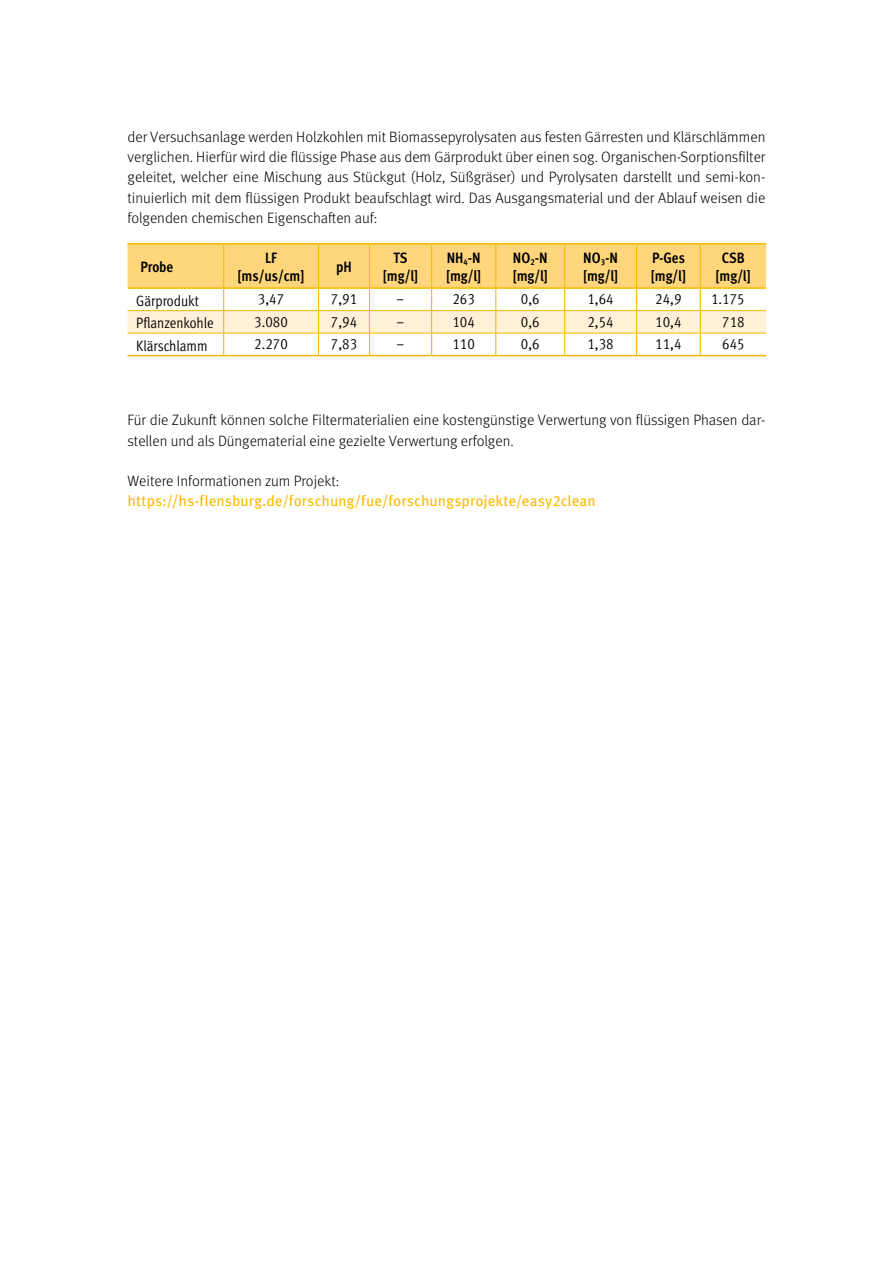
<style>
.page{position:relative;width:893px;height:1263px;background:#fff}
.page>*{position:absolute;margin:0;border:0;box-sizing:border-box;transform-origin:0 0}
.Fließtext{font:300 15px/20.2px "Meta OT";color:#000}
.Tabellenkörperzeilen{font:15px "Meta OT Cond Norm";color:#000}
.Tabellenkopf{font:700 condensed 15px/18px "Meta OT";letter-spacing:-.005em;color:#000}
.Fließtext-2{font:15px "Meta OT";color:#fbba00}
</style>
<div class="page">
<hr style="left:128px;top:355px;width:96px;height:1px;background:#fbba00">
<hr style="left:224px;top:355px;width:94px;height:1px;background:#fbba00">
<hr style="left:318px;top:355px;width:51px;height:1px;background:#fbba00">
<hr style="left:369px;top:355px;width:63px;height:1px;background:#fbba00">
<hr style="left:432px;top:355px;width:64px;height:1px;background:#fbba00">
<hr style="left:496px;top:355px;width:69px;height:1px;background:#fbba00">
<hr style="left:565px;top:355px;width:72px;height:1px;background:#fbba00">
<hr style="left:637px;top:355px;width:63px;height:1px;background:#fbba00">
<hr style="left:700px;top:355px;width:66px;height:1px;background:#fbba00">
<svg style="left:128px;top:245px;width:638px;height:110px"></svg>
<hr style="left:128px;top:310px;width:96px;height:1px;background:#fbba00">
<hr style="left:224px;top:310px;width:94px;height:1px;background:#fbba00">
<hr style="left:318px;top:310px;width:51px;height:1px;background:#fbba00">
<hr style="left:369px;top:310px;width:63px;height:1px;background:#fbba00">
<hr style="left:432px;top:310px;width:64px;height:1px;background:#fbba00">
<hr style="left:496px;top:310px;width:69px;height:1px;background:#fbba00">
<hr style="left:565px;top:310px;width:72px;height:1px;background:#fbba00">
<hr style="left:637px;top:310px;width:63px;height:1px;background:#fbba00">
<hr style="left:700px;top:310px;width:66px;height:1px;background:#fbba00">
<hr style="left:128px;top:333px;width:96px;height:1px;background:#fbba00">
<hr style="left:224px;top:333px;width:94px;height:1px;background:#fbba00">
<hr style="left:318px;top:333px;width:51px;height:1px;background:#fbba00">
<hr style="left:369px;top:333px;width:63px;height:1px;background:#fbba00">
<hr style="left:432px;top:333px;width:64px;height:1px;background:#fbba00">
<hr style="left:496px;top:333px;width:69px;height:1px;background:#fbba00">
<hr style="left:565px;top:333px;width:72px;height:1px;background:#fbba00">
<hr style="left:637px;top:333px;width:63px;height:1px;background:#fbba00">
<hr style="left:700px;top:333px;width:66px;height:1px;background:#fbba00">
<hr style="left:128px;top:287px;width:96px;height:2px;background:#fbba00">
<hr style="left:224px;top:287px;width:94px;height:2px;background:#fbba00">
<hr style="left:318px;top:287px;width:51px;height:2px;background:#fbba00">
<hr style="left:369px;top:287px;width:63px;height:2px;background:#fbba00">
<hr style="left:432px;top:287px;width:64px;height:2px;background:#fbba00">
<hr style="left:496px;top:287px;width:69px;height:2px;background:#fbba00">
<hr style="left:565px;top:287px;width:72px;height:2px;background:#fbba00">
<hr style="left:637px;top:287px;width:63px;height:2px;background:#fbba00">
<hr style="left:700px;top:287px;width:66px;height:2px;background:#fbba00">
<hr style="left:128px;top:243px;width:96px;height:2px;background:#fbba00">
<hr style="left:224px;top:243px;width:94px;height:2px;background:#fbba00">
<hr style="left:318px;top:243px;width:51px;height:2px;background:#fbba00">
<hr style="left:369px;top:243px;width:63px;height:2px;background:#fbba00">
<hr style="left:432px;top:243px;width:64px;height:2px;background:#fbba00">
<hr style="left:496px;top:243px;width:69px;height:2px;background:#fbba00">
<hr style="left:565px;top:243px;width:72px;height:2px;background:#fbba00">
<hr style="left:637px;top:243px;width:63px;height:2px;background:#fbba00">
<hr style="left:700px;top:243px;width:66px;height:2px;background:#fbba00">
<p class="Fließtext" style="left:128px;top:127px;width:639px;text-align:justify">der Versuchsanlage werden Holzkohlen mit Biomassepyrolysaten aus festen Gärresten und Klärschlämmen verglichen. Hierfür wird die flüssige Phase aus dem Gärprodukt über einen sog. Organischen-Sorptionsfilter geleitet, welcher eine Mischung aus Stückgut (Holz, Süßgräser) und Pyrolysaten darstellt und semi-kon&shy;tinuierlich mit dem flüssigen Produkt beaufschlagt wird. Das Ausgangsmaterial und der Ablauf weisen die folgenden chemischen Eigenschaften auf:</p>
<p class="Tabellenkopf" style="left:141px;top:257px;width:34px">Probe</p>
<p class="Tabellenkopf" style="left:265px;top:248px;width:13px">LF</p>
<p class="Tabellenkopf" style="left:238px;top:266px;width:68px">[ms/us/cm]</p>
<p class="Tabellenkopf" style="left:336px;top:257px;width:17px">pH</p>
<p class="Tabellenkopf" style="left:383px;top:248px;width:37px;text-align:center">TS [mg/l]</p>
<p class="Tabellenkopf" style="left:446px;top:248px;width:37px">NH<sub>4</sub>-N [mg/l]</p>
<p class="Tabellenkopf" style="left:513px;top:248px;width:37px">NO<sub>2</sub>-N [mg/l]</p>
<p class="Tabellenkopf" style="left:583px;top:248px;width:37px">NO<sub>3</sub>-N [mg/l]</p>
<p class="Tabellenkopf" style="left:651px;top:248px;width:37px">P-Ges [mg/l]</p>
<p class="Tabellenkopf" style="left:716px;top:248px;width:37px;text-align:center">CSB [mg/l]</p>
<p class="Tabellenkörperzeilen" style="left:136px;top:291px;width:64px">Gärprodukt</p>
<p class="Tabellenkörperzeilen" style="left:258px;top:290px;width:28px">3,47</p>
<p class="Tabellenkörperzeilen" style="left:331px;top:290px;width:28px">7,91</p>
<p class="Tabellenkörperzeilen" style="left:397px;top:290px;width:9px">–</p>
<p class="Tabellenkörperzeilen" style="left:452px;top:290px;width:24px">263</p>
<p class="Tabellenkörperzeilen" style="left:521px;top:290px;width:20px">0,6</p>
<p class="Tabellenkörperzeilen" style="left:587px;top:290px;width:28px">1,64</p>
<p class="Tabellenkörperzeilen" style="left:655px;top:290px;width:28px">24,9</p>
<p class="Tabellenkörperzeilen" style="left:711px;top:290px;width:35px">1.175</p>
<p class="Tabellenkörperzeilen" style="left:136px;top:314px;width:79px">Pflanzenkohle</p>
<p class="Tabellenkörperzeilen" style="left:254px;top:312px;width:35px">3.080</p>
<p class="Tabellenkörperzeilen" style="left:331px;top:312px;width:28px">7,94</p>
<p class="Tabellenkörperzeilen" style="left:397px;top:312px;width:9px">–</p>
<p class="Tabellenkörperzeilen" style="left:452px;top:312px;width:24px">104</p>
<p class="Tabellenkörperzeilen" style="left:521px;top:312px;width:20px">0,6</p>
<p class="Tabellenkörperzeilen" style="left:587px;top:312px;width:28px">2,54</p>
<p class="Tabellenkörperzeilen" style="left:655px;top:312px;width:28px">10,4</p>
<p class="Tabellenkörperzeilen" style="left:722px;top:312px;width:24px">718</p>
<p class="Tabellenkörperzeilen" style="left:136px;top:336px;width:73px">Klärschlamm</p>
<p class="Tabellenkörperzeilen" style="left:254px;top:335px;width:35px">2.270</p>
<p class="Tabellenkörperzeilen" style="left:331px;top:335px;width:28px">7,83</p>
<p class="Tabellenkörperzeilen" style="left:397px;top:335px;width:9px">–</p>
<p class="Tabellenkörperzeilen" style="left:452px;top:335px;width:24px">110</p>
<p class="Tabellenkörperzeilen" style="left:521px;top:335px;width:20px">0,6</p>
<p class="Tabellenkörperzeilen" style="left:587px;top:335px;width:28px">1,38</p>
<p class="Tabellenkörperzeilen" style="left:655px;top:335px;width:28px">11,4</p>
<p class="Tabellenkörperzeilen" style="left:722px;top:335px;width:24px">645</p>
<p class="Fließtext" style="left:128px;top:410px;width:639px">Für die Zukunft können solche Filtermaterialien eine kostengünstige Verwertung von flüssigen Phasen dar&shy;stellen und als Düngematerial eine gezielte Verwertung erfolgen.</p>
<p class="Fließtext" style="left:128px;top:471px;width:213px">Weitere Informationen zum Projekt:</p>
<p class="Fließtext-2" style="left:128px;top:492px;width:470px">https://hs-flensburg.de/forschung/fue/forschungsprojekte/easy2clean</p>
</div>
